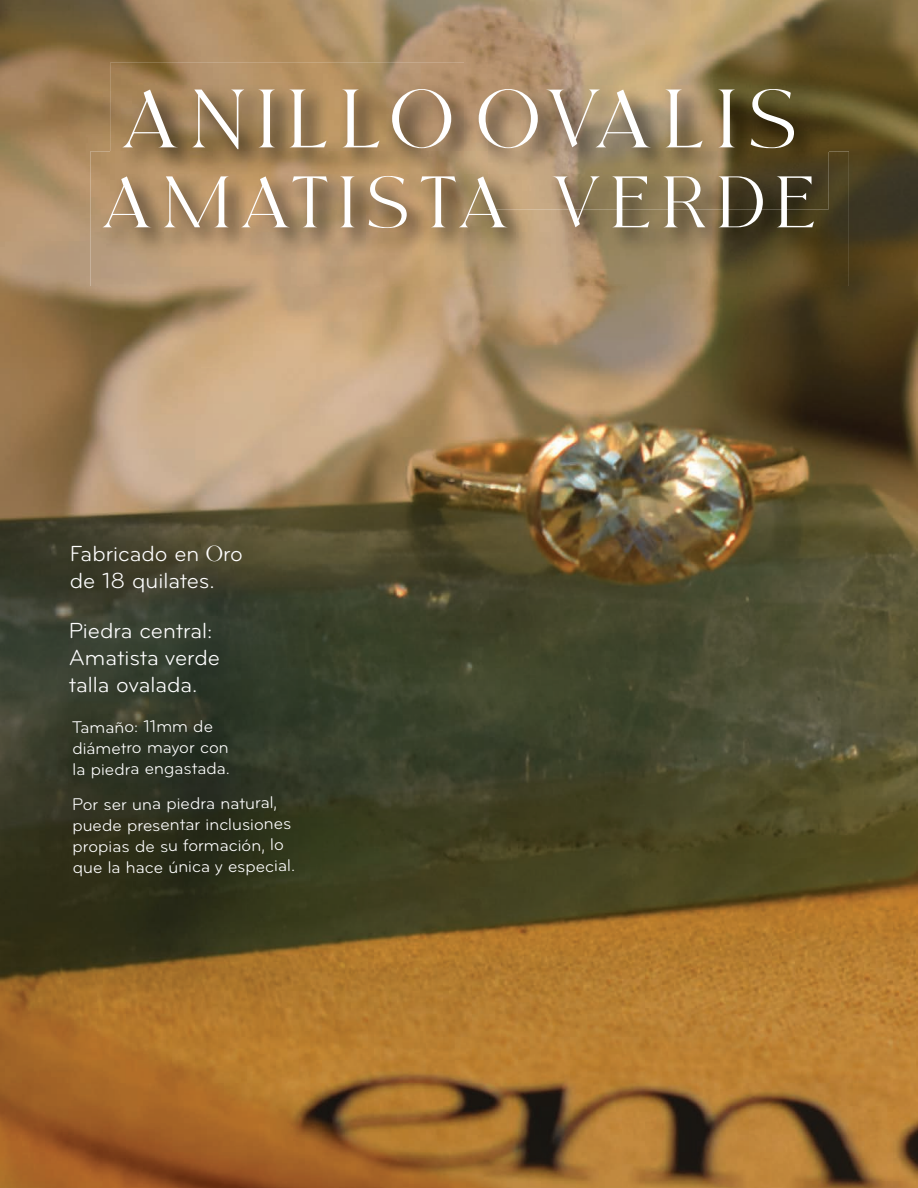
<style>
.page{position:relative;width:918px;height:1188px;background:#fff}
.page>*{position:absolute;margin:0;border:0;box-sizing:border-box;transform-origin:0 0}
.t1{font:85.2px "Moglan Demo";letter-spacing:.165em;color:#fff}
.t2{font:75px "Moglan Demo";letter-spacing:.165em;color:#fff}
.t3{font:22.65px/27.3px "Bryant";color:#fff}
.t4{font:17.55px/21.1px "Bryant";color:#fff}
.s1{font-family:"Moglan Demo"}
</style>
<div class="page">
<img style="left:0;top:0;width:918px;height:1188px">
<img style="left:110px;top:63px;width:719px;height:88px">
<img style="left:465px;top:63px;width:22px;height:88px">
<img style="left:90px;top:151px;width:759px;height:135px">
<h1 class="t1" style="left:122px;top:86px;width:675px">ANILLOOVALIS</h1>
<h2 class="t2" style="left:102px;top:173px;width:715px">AMATISTA VERDE</h2>
<p class="t3" style="left:70px;top:540px;width:175px">Fabricado en <span class="s1">O</span>ro de 18 quilates.</p>
<p class="t3" style="left:69px;top:617px;width:153px">Piedra central:<br>Amatista verde talla ovalada.</p>
<p class="t4" style="left:72px;top:717px;width:159px;rotate:-1deg">Tamaño: 11mm de diámetro mayor con la piedra engastada.</p>
<p class="t4" style="left:71px;top:795px;width:224px;rotate:-1deg">Por ser una piedra natural, puede presentar inclusiones propias de su formación, lo que la hace única y especial.</p>
</div>
